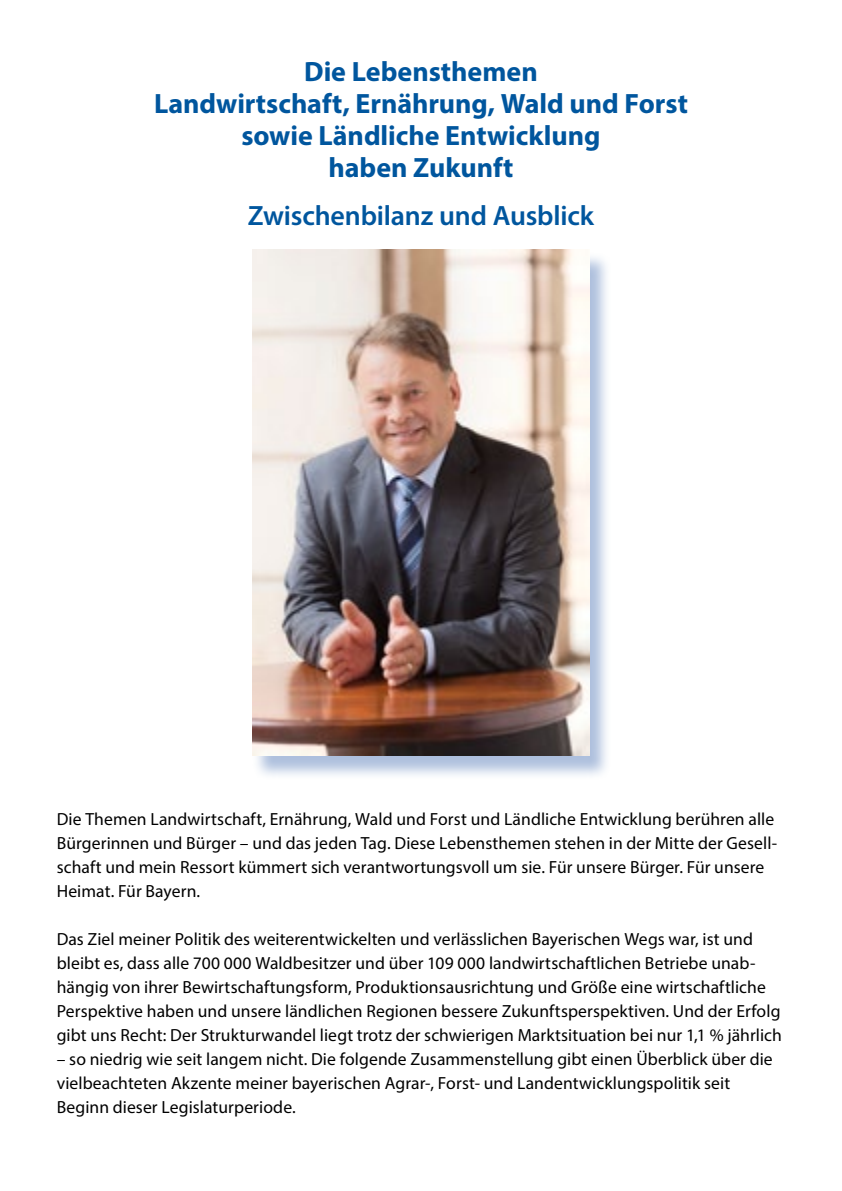
<style>
.page{position:relative;width:842px;height:1191px;background:#fff}
.page>*{position:absolute;margin:0;border:0;box-sizing:border-box;transform-origin:0 0}
.H3_14_Bold{font:700 28px/32px "Myriad Pro";color:#00569e;text-align:center}
.H3_14_Bold-2{font:600 28px "Myriad Pro";letter-spacing:-.01em;color:#00569e}
.Fließtext{font:17.6px/24px "Myriad Pro";letter-spacing:.005em;color:#000}
</style>
<div class="page">
<div style="left:252px;top:252px;width:358px;height:528px;background:#5c80bb;opacity:.5"></div>
<img style="left:252px;top:249px;width:338px;height:506px">
<h3 class="H3_14_Bold" style="left:154px;top:54px;width:535px">Die Lebensthemen<br>Landwirtschaft, Ernährung, Wald und Forst sowie Ländliche Entwicklung<br>haben Zukunft</h3>
<h3 class="H3_14_Bold-2" style="left:248px;top:197px;width:348px">Zwischenbilanz und Ausblick</h3>
<p class="Fließtext" style="left:57px;top:807px;width:722px">Die Themen Landwirtschaft, Ernährung, Wald und Forst und Ländliche Entwicklung berühren alle Bürgerinnen und Bürger – und das jeden Tag. Diese Lebensthemen stehen in der Mitte der Gesell&shy;schaft und mein Ressort kümmert sich verantwortungsvoll um sie. Für unsere Bürger. Für unsere Heimat. Für Bayern.</p>
<p class="Fließtext" style="left:57px;top:927px;width:727px">Das Ziel meiner Politik des weiterentwickelten und verlässlichen Bayerischen Wegs war, ist und bleibt es, dass alle 700 000 Waldbesitzer und über 109 000 landwirtschaftlichen Betriebe unab&shy;hängig von ihrer Bewirtschaftungsform, Produktionsausrichtung und Größe eine wirtschaftliche Perspektive haben und unsere ländlichen Regionen bessere Zukunftsperspektiven. Und der Erfolg gibt uns Recht: Der Strukturwandel liegt trotz der schwierigen Marktsituation bei nur 1,1 % jährlich</p>
<p class="Fließtext" style="left:57px;top:1047px;width:718px">– so niedrig wie seit langem nicht. Die folgende Zusammenstellung gibt einen Überblick über die vielbeachteten Akzente meiner bayerischen Agrar-, Forst- und Landentwicklungspolitik seit<br>Beginn dieser Legislaturperiode.</p>
</div>
